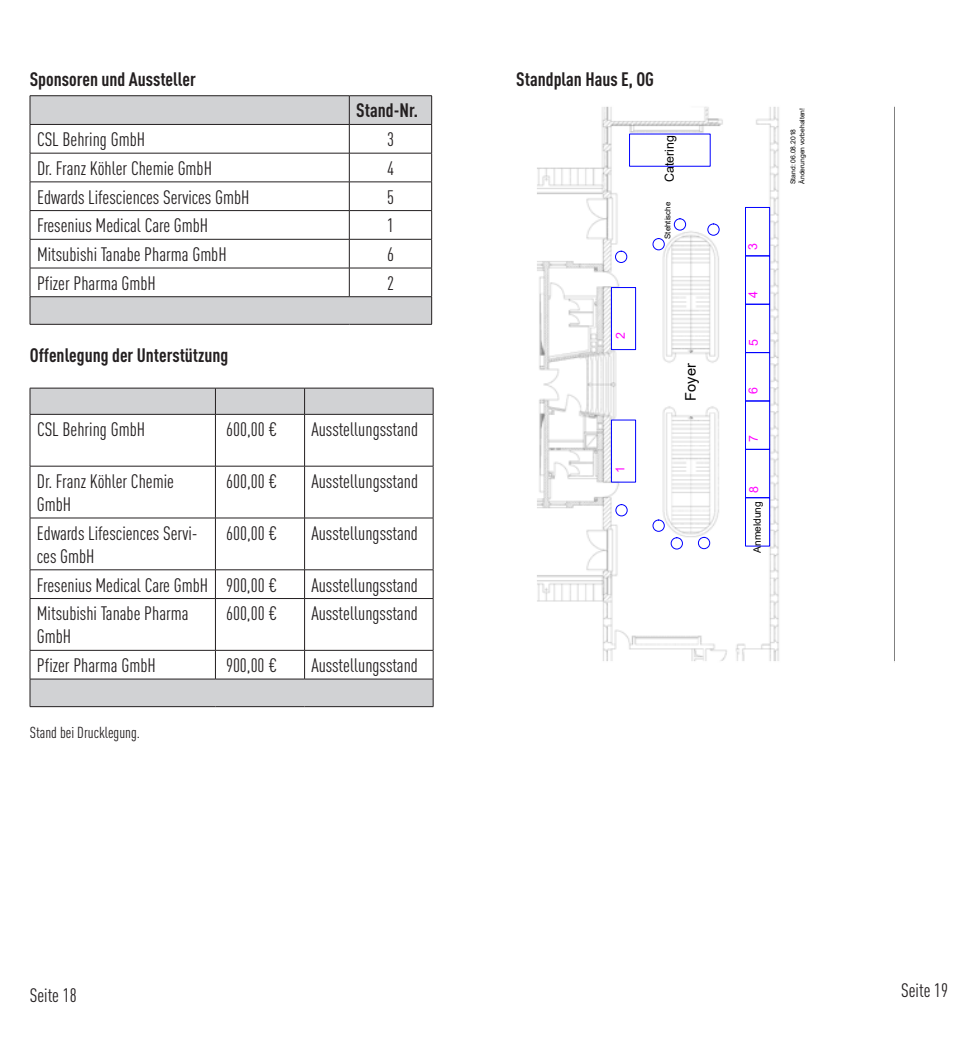
<style>
.page{position:relative;width:973px;height:1042px;background:#fff}
.page>*{position:absolute;margin:0;border:0;box-sizing:border-box;transform-origin:0 0}
.t1{font:condensed 19.25px/23.1px "DIN Pro";color:#231f20}
.t2{font:700 condensed 19.25px "DIN Pro";color:#231f20}
.t3{font:condensed 15.75px "DIN Pro";color:#231f20}
.t4{font:14.7px "Arial";color:#000}
.t5{font:12.42px "Arial";color:#000}
.t6{font:12.42px "Arial";color:#f0f}
.t7{font:10.15px "Arial";color:#000}
.t8{font:7.88px "Arial";color:#000}
.t9{font:6.83px/9.1px "Arial";color:#000}
</style>
<div class="page">
<svg style="left:31px;top:96px;width:400px;height:228px"></svg>
<hr style="left:30px;top:95px;width:319px;height:1px;background:#231f20">
<hr style="left:349px;top:95px;width:83px;height:1px;background:#231f20">
<hr style="left:30px;top:124px;width:319px;height:1px;background:#231f20">
<hr style="left:349px;top:124px;width:83px;height:1px;background:#231f20">
<hr style="left:30px;top:153px;width:319px;height:1px;background:#231f20">
<hr style="left:349px;top:153px;width:83px;height:1px;background:#231f20">
<hr style="left:30px;top:182px;width:319px;height:1px;background:#231f20">
<hr style="left:349px;top:182px;width:83px;height:1px;background:#231f20">
<hr style="left:30px;top:210px;width:319px;height:1px;background:#231f20">
<hr style="left:349px;top:210px;width:83px;height:1px;background:#231f20">
<hr style="left:30px;top:239px;width:319px;height:1px;background:#231f20">
<hr style="left:349px;top:239px;width:83px;height:1px;background:#231f20">
<hr style="left:30px;top:268px;width:319px;height:1px;background:#231f20">
<hr style="left:349px;top:268px;width:83px;height:1px;background:#231f20">
<svg style="left:349px;top:96px;width:1px;height:200px"></svg>
<hr style="left:30px;top:296px;width:319px;height:1px;background:#231f20">
<svg style="left:30px;top:96px;width:1px;height:228px"></svg>
<hr style="left:349px;top:296px;width:83px;height:1px;background:#231f20">
<svg style="left:431px;top:96px;width:1px;height:228px"></svg>
<hr style="left:30px;top:324px;width:319px;height:1px;background:#231f20">
<hr style="left:349px;top:324px;width:83px;height:1px;background:#231f20">
<svg style="left:31px;top:389px;width:402px;height:317px"></svg>
<hr style="left:30px;top:388px;width:185px;height:1px;background:#231f20">
<svg style="left:30px;top:388px;width:1px;height:26px"></svg>
<hr style="left:215px;top:388px;width:89px;height:1px;background:#231f20">
<svg style="left:215px;top:388px;width:1px;height:26px"></svg>
<hr style="left:304px;top:388px;width:129px;height:1px;background:#231f20">
<svg style="left:304px;top:388px;width:1px;height:26px"></svg>
<svg style="left:433px;top:388px;width:1px;height:26px"></svg>
<hr style="left:30px;top:414px;width:185px;height:1px;background:#231f20">
<hr style="left:30px;top:414px;width:1px;height:52px;background:#231f20">
<hr style="left:215px;top:414px;width:89px;height:1px;background:#231f20">
<hr style="left:215px;top:414px;width:1px;height:52px;background:#231f20">
<hr style="left:304px;top:414px;width:129px;height:1px;background:#231f20">
<hr style="left:304px;top:414px;width:1px;height:52px;background:#231f20">
<hr style="left:433px;top:414px;width:1px;height:52px;background:#231f20">
<hr style="left:30px;top:466px;width:185px;height:1px;background:#231f20">
<hr style="left:30px;top:466px;width:1px;height:52px;background:#231f20">
<hr style="left:215px;top:466px;width:89px;height:1px;background:#231f20">
<hr style="left:215px;top:466px;width:1px;height:52px;background:#231f20">
<hr style="left:304px;top:466px;width:129px;height:1px;background:#231f20">
<hr style="left:304px;top:466px;width:1px;height:52px;background:#231f20">
<hr style="left:433px;top:466px;width:1px;height:52px;background:#231f20">
<hr style="left:30px;top:518px;width:185px;height:1px;background:#231f20">
<hr style="left:30px;top:518px;width:1px;height:51px;background:#231f20">
<hr style="left:215px;top:518px;width:89px;height:1px;background:#231f20">
<hr style="left:215px;top:518px;width:1px;height:51px;background:#231f20">
<hr style="left:304px;top:518px;width:129px;height:1px;background:#231f20">
<hr style="left:304px;top:518px;width:1px;height:51px;background:#231f20">
<hr style="left:433px;top:518px;width:1px;height:51px;background:#231f20">
<hr style="left:30px;top:569px;width:185px;height:1px;background:#231f20">
<svg style="left:30px;top:570px;width:1px;height:28px"></svg>
<hr style="left:215px;top:569px;width:89px;height:1px;background:#231f20">
<svg style="left:215px;top:570px;width:1px;height:28px"></svg>
<hr style="left:304px;top:569px;width:129px;height:1px;background:#231f20">
<svg style="left:304px;top:570px;width:1px;height:28px"></svg>
<svg style="left:433px;top:570px;width:1px;height:28px"></svg>
<hr style="left:30px;top:598px;width:185px;height:1px;background:#231f20">
<hr style="left:30px;top:599px;width:1px;height:51px;background:#231f20">
<hr style="left:215px;top:598px;width:89px;height:1px;background:#231f20">
<hr style="left:215px;top:599px;width:1px;height:51px;background:#231f20">
<hr style="left:304px;top:598px;width:129px;height:1px;background:#231f20">
<hr style="left:304px;top:599px;width:1px;height:51px;background:#231f20">
<hr style="left:433px;top:599px;width:1px;height:51px;background:#231f20">
<hr style="left:30px;top:650px;width:185px;height:1px;background:#231f20">
<hr style="left:215px;top:650px;width:89px;height:1px;background:#231f20">
<svg style="left:215px;top:650px;width:1px;height:29px"></svg>
<hr style="left:304px;top:650px;width:129px;height:1px;background:#231f20">
<svg style="left:304px;top:650px;width:1px;height:29px"></svg>
<hr style="left:30px;top:679px;width:185px;height:1px;background:#231f20">
<svg style="left:30px;top:650px;width:1px;height:56px"></svg>
<hr style="left:215px;top:679px;width:89px;height:1px;background:#231f20">
<hr style="left:304px;top:679px;width:129px;height:1px;background:#231f20">
<svg style="left:433px;top:650px;width:1px;height:56px"></svg>
<hr style="left:30px;top:706px;width:185px;height:1px;background:#231f20">
<hr style="left:215px;top:706px;width:89px;height:1px;background:#231f20">
<hr style="left:304px;top:706px;width:129px;height:1px;background:#231f20">
<svg style="left:538px;top:108px;width:241px;height:552px"></svg>
<div style="left:611px;top:420px;width:24px;height:62px;border:1px solid #00f"></div>
<div style="left:745px;top:497px;width:24px;height:49px;border:1px solid #00f"></div>
<div style="left:745px;top:401px;width:24px;height:49px;border:1px solid #00f"></div>
<div style="left:611px;top:287px;width:24px;height:63px;border:1px solid #00f"></div>
<div style="left:652px;top:520px;width:12px;height:12px;border:1px solid #00f;border-radius:50%"></div>
<div style="left:670px;top:537px;width:12px;height:12px;border:1px solid #00f;border-radius:50%"></div>
<div style="left:698px;top:537px;width:12px;height:12px;border:1px solid #00f;border-radius:50%"></div>
<div style="left:652px;top:238px;width:12px;height:12px;border:1px solid #00f;border-radius:50%"></div>
<div style="left:674px;top:218px;width:11px;height:12px;border:1px solid #00f;border-radius:50%"></div>
<div style="left:707px;top:224px;width:12px;height:12px;border:1px solid #00f;border-radius:50%"></div>
<div style="left:615px;top:251px;width:12px;height:12px;border:1px solid #00f;border-radius:50%"></div>
<div style="left:615px;top:504px;width:12px;height:12px;border:1px solid #00f;border-radius:50%"></div>
<div style="left:745px;top:207px;width:24px;height:49px;border:1px solid #00f"></div>
<div style="left:745px;top:449px;width:24px;height:49px;border:1px solid #00f"></div>
<div style="left:745px;top:255px;width:24px;height:49px;border:1px solid #00f"></div>
<div style="left:745px;top:304px;width:24px;height:49px;border:1px solid #00f"></div>
<div style="left:745px;top:352px;width:24px;height:49px;border:1px solid #00f"></div>
<p class="t2" style="left:30px;top:65px;width:168px">Sponsoren und Aussteller</p>
<p class="t2" style="left:516px;top:65px;width:139px">Standplan Haus E, OG</p>
<p class="t2" style="left:356px;top:96px;width:63px">Stand-Nr.</p>
<p class="t1" style="left:37px;top:127px;width:109px">CSL Behring GmbH</p>
<p class="t1" style="left:387px;top:127px;width:8px">3</p>
<p class="t1" style="left:37px;top:155px;width:176px">Dr. Franz Köhler Chemie GmbH</p>
<p class="t1" style="left:387px;top:155px;width:8px">4</p>
<p class="t1" style="left:37px;top:184px;width:214px">Edwards Lifesciences Services GmbH</p>
<p class="t1" style="left:387px;top:184px;width:8px">5</p>
<p class="t1" style="left:37px;top:213px;width:173px">Fresenius Medical Care GmbH</p>
<p class="t1" style="left:387px;top:213px;width:8px">1</p>
<p class="t1" style="left:37px;top:241px;width:191px">Mitsubishi Tanabe Pharma GmbH</p>
<p class="t1" style="left:387px;top:241px;width:8px">6</p>
<p class="t1" style="left:37px;top:270px;width:120px">Pfizer Pharma GmbH</p>
<p class="t1" style="left:387px;top:270px;width:8px">2</p>
<p class="t5" style="left:660px;top:182px;width:48px;rotate:-90deg">Catering</p>
<p class="t8" style="left:662px;top:239px;width:38px;rotate:-90deg">Stehtische</p>
<p class="t2" style="left:30px;top:341px;width:200px">Offenlegung der Unterstützung</p>
<p class="t1" style="left:37px;top:416px;width:109px">CSL Behring GmbH</p>
<p class="t1" style="left:226px;top:416px;width:52px">600,00 €</p>
<p class="t1" style="left:311px;top:416px;width:108px">Ausstellungsstand</p>
<p class="t1" style="left:37px;top:468px;width:138px">Dr. Franz Köhler Chemie<br>GmbH</p>
<p class="t1" style="left:226px;top:468px;width:52px">600,00 €</p>
<p class="t1" style="left:311px;top:468px;width:108px">Ausstellungsstand</p>
<p class="t1" style="left:37px;top:520px;width:162px">Edwards Lifesciences Servi&shy;ces GmbH</p>
<p class="t1" style="left:226px;top:520px;width:52px">600,00 €</p>
<p class="t1" style="left:311px;top:520px;width:108px">Ausstellungsstand</p>
<p class="t1" style="left:37px;top:572px;width:241px">Fresenius Medical Care GmbH 900,00 €</p>
<p class="t1" style="left:311px;top:572px;width:108px">Ausstellungsstand</p>
<p class="t1" style="left:37px;top:601px;width:153px">Mitsubishi Tanabe Pharma<br>GmbH</p>
<p class="t1" style="left:226px;top:601px;width:52px">600,00 €</p>
<p class="t1" style="left:311px;top:601px;width:108px">Ausstellungsstand</p>
<p class="t1" style="left:37px;top:652px;width:120px">Pfizer Pharma GmbH</p>
<p class="t1" style="left:226px;top:652px;width:52px">900,00 €</p>
<p class="t1" style="left:311px;top:652px;width:108px">Ausstellungsstand</p>
<p class="t6" style="left:612px;top:339px;width:8px;rotate:-90deg">2</p>
<p class="t6" style="left:611px;top:473px;width:8px;rotate:-90deg">1</p>
<p class="t4" style="left:680px;top:401px;width:39px;rotate:-90deg">Foyer</p>
<p class="t3" style="left:30px;top:721px;width:112px">Stand bei Drucklegung.</p>
<p class="t6" style="left:744px;top:250px;width:8px;rotate:-90deg">3</p>
<p class="t6" style="left:744px;top:297px;width:8px;rotate:-90deg">4</p>
<p class="t6" style="left:744px;top:346px;width:8px;rotate:-90deg">5</p>
<p class="t6" style="left:744px;top:394px;width:8px;rotate:-90deg">6</p>
<p class="t6" style="left:744px;top:442px;width:8px;rotate:-90deg">7</p>
<p class="t6" style="left:745px;top:493px;width:8px;rotate:-90deg">8</p>
<p class="t7" style="left:750px;top:553px;width:53px;rotate:-90deg">Anmeldung</p>
<p class="t9" style="left:788px;top:184px;width:78px;rotate:-90deg">Stand: 06.08.2018<br>Änderungen vorbehalten!</p>
<p class="t1" style="left:30px;top:982px;width:48px">Seite 18</p>
<p class="t1" style="left:901px;top:977px;width:48px">Seite 19</p>
</div>
